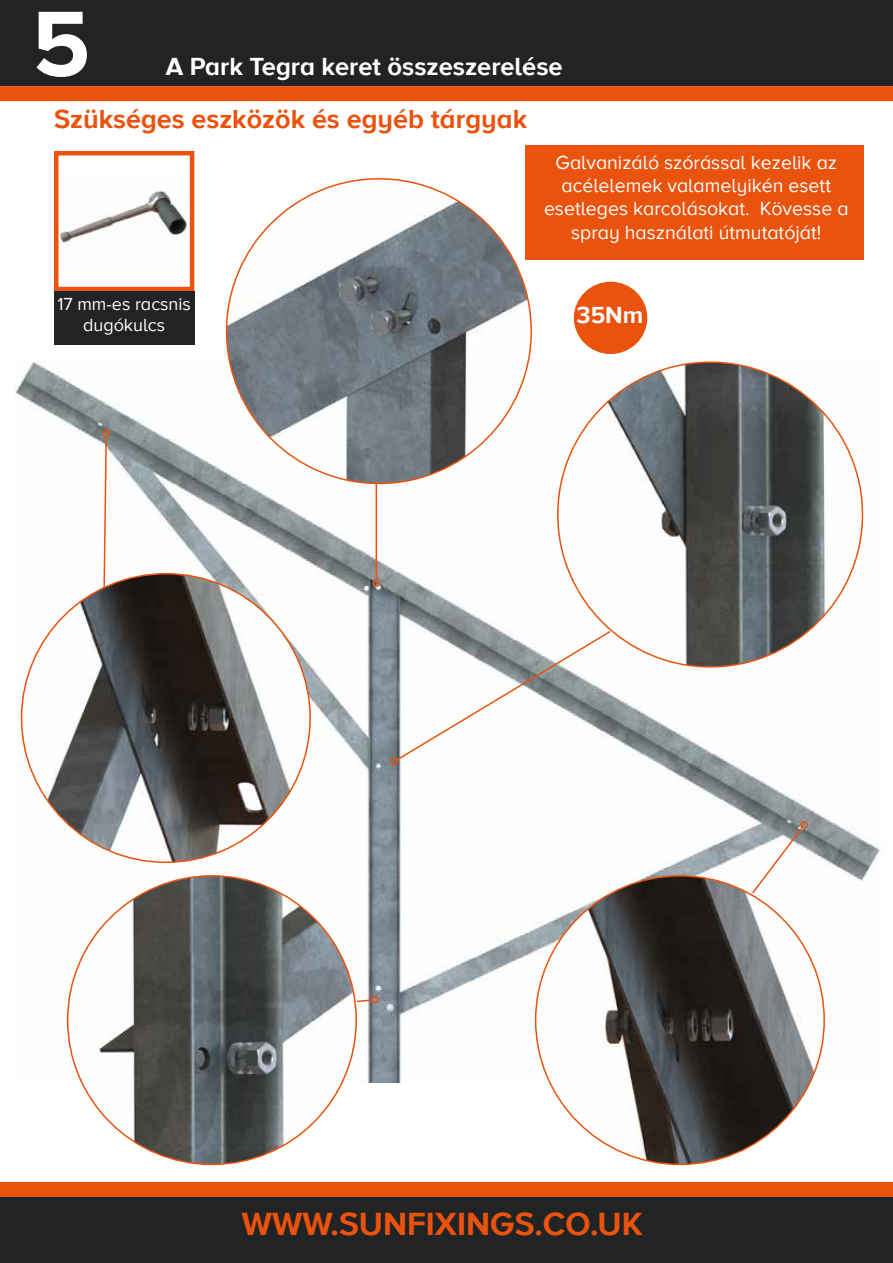
<style>
.page{position:relative;width:893px;height:1263px;background:#fff}
.page>*{position:absolute;margin:0;border:0;box-sizing:border-box;transform-origin:0 0}
.t1{font:700 96px "Proxima Nova A";color:#fff}
.t2{font:700 33px "Proxima Nova A";color:#e9530e}
.t3{font:700 27px "Proxima Nova A";color:#e9530e}
.t4{font:700 25.5px "Proxima Nova A";color:#fff}
.t5{font:700 24px "Proxima Nova A";color:#fff}
.t6{font:19.5px/23.4px "Proxima Nova A";color:#fff;text-align:center}
.t7{font:18px/21.6px "Proxima Nova A";color:#fff;text-align:center}
</style>
<div class="page">
<div style="left:0;top:0;width:893px;height:86px;background:#222324"></div>
<div style="left:0;top:1195px;width:893px;height:68px;background:#222324"></div>
<div style="left:0;top:1182px;width:893px;height:15px;background:#e9530e"></div>
<div style="left:0;top:86px;width:893px;height:15px;background:#e9530e"></div>
<img style="left:15px;top:361px;width:865px;height:722px">
<img style="left:558px;top:362px;width:304px;height:305px;border-radius:152px">
<img style="left:227px;top:179px;width:304px;height:304px;border-radius:152px">
<img style="left:536px;top:876px;width:288px;height:288px;border-radius:144px">
<img style="left:68px;top:876px;width:288px;height:288px;border-radius:144px">
<img style="left:22px;top:574px;width:288px;height:288px;border-radius:144px">
<img style="left:59px;top:190px;width:128px;height:57px">
<div style="left:54px;top:151px;width:140px;height:140px;border:4px solid #e9530e"></div>
<div style="left:54px;top:291px;width:140px;height:53px;background:#222324"></div>
<div style="left:574px;top:282px;width:73px;height:72px;background:#e9530e;border-radius:50%"></div>
<svg style="left:103px;top:436px;width:5px;height:152px"></svg>
<div style="left:102px;top:429px;width:8px;height:8px;border:2px solid #e9530e;border-radius:50%"></div>
<svg style="left:355px;top:998px;width:18px;height:5px"></svg>
<div style="left:371px;top:996px;width:8px;height:7px;border:2px solid #e9530e;border-radius:50%"></div>
<hr style="left:376px;top:484px;width:1px;height:96px;background:#e9530e">
<div style="left:373px;top:579px;width:7px;height:8px;border:2px solid #e9530e;border-radius:50%"></div>
<svg style="left:395px;top:629px;width:217px;height:133px"></svg>
<div style="left:390px;top:758px;width:8px;height:7px;border:2px solid #e9530e;border-radius:50%"></div>
<svg style="left:750px;top:825px;width:54px;height:70px"></svg>
<div style="left:800px;top:821px;width:8px;height:8px;border:2px solid #e9530e;border-radius:50%"></div>
<div style="left:525px;top:145px;width:338px;height:114px;background:#e9530e"></div>
<h1 class="t1" style="left:32px;top:-11px;width:60px">5</h1>
<h3 class="t3" style="left:54px;top:103px;width:475px">Szükséges eszközök és egyéb tárgyak</h3>
<h3 class="t4" style="left:166px;top:52px;width:398px">A Park Tegra keret összeszerelése</h3>
<p class="t7" style="left:57px;top:294px;width:135px">17 mm-es racsnis dugókulcs</p>
<p class="t6" style="left:544px;top:151px;width:306px">Galvanizáló szórással kezelik az acélelemek valamelyikén esett esetleges karcolásokat. Kövesse a spray használati útmutatóját!</p>
<p class="t5" style="left:577px;top:301px;width:68px">35Nm</p>
<h2 class="t2" style="left:242px;top:1205px;width:402px">WWW.SUNFIXINGS.CO.UK</h2>
</div>
